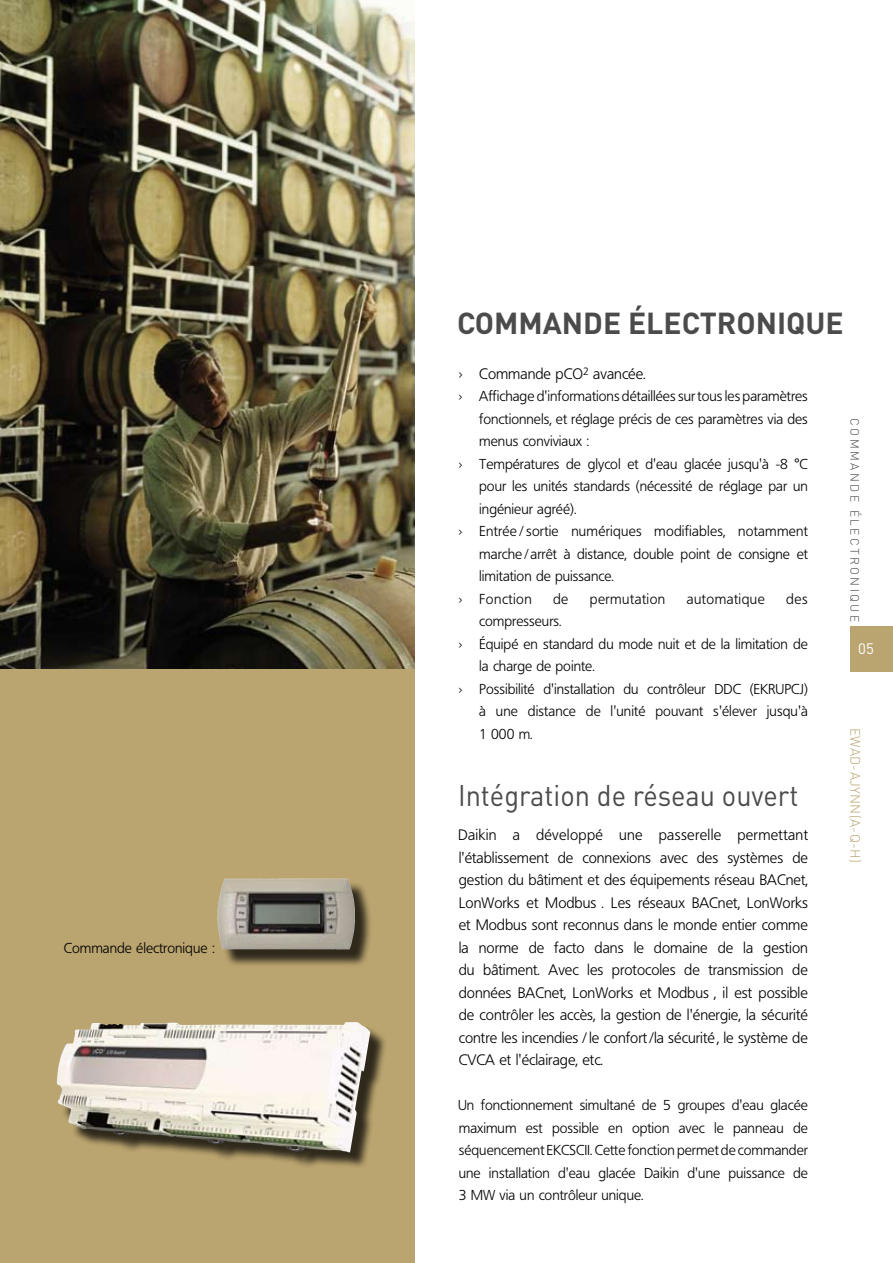
<style>
.page{position:relative;width:893px;height:1263px;background:#fff}
.page>*{position:absolute;margin:0;border:0;box-sizing:border-box;transform-origin:0 0}
.t1{font:700 30px "DIN";color:#4b4b4b}
.t2{font:29.55px "DIN";color:#4b4b4b;scale:.92 1}
.t3{font:300 15px/22.5px "Frutiger BSK45";color:#000;text-align:justify}
.t4{font:15px "DIN";color:#fff}
.t5{font:300 14.25px/22.5px "Frutiger BSK45";color:#000;text-align:justify}
.t6{font:300 14.25px "Frutiger BSK45";letter-spacing:.03em;color:#000}
.t7{font:300 13.5px "DIN";letter-spacing:.025em;color:#baa46f}
.t8{font:300 12px "DIN";letter-spacing:.2em;color:#4b4b4b}
.s1{font-family:"DIN"}
</style>
<div class="page">
<div style="left:850px;top:626px;width:43px;height:45px;background:#baa46f"></div>
<div style="left:0;top:669px;width:415px;height:594px;background:#baa46f"></div>
<img style="left:0;top:0;width:415px;height:669px">
<div style="left:60px;top:1025px;width:327px;height:144px;background:#000;opacity:.75"></div>
<img style="left:57px;top:1022px;width:297px;height:125px">
<div style="left:221px;top:882px;width:151px;height:85px;background:#000;opacity:.75"></div>
<img style="left:217px;top:878px;width:139px;height:71px">
<p class="t5" style="left:64px;top:937px;width:152px">Commande électronique :</p>
<h1 class="t1" style="left:457px;top:303px;width:388px">COMMANDE ÉLECTRONIQUE</h1>
<p class="t3" style="left:458px;top:363px;width:189px"><span class="s1">›</span> Commande pCO<sup>2</sup> avancée.</p>
<p class="t5" style="left:458px;top:385px;width:351px"><span class="s1">›</span> Affichage d'informations détaillées sur tous les paramètres</p>
<p class="t5" style="left:479px;top:408px;width:330px">fonctionnels, et réglage précis de ces paramètres via des</p>
<p class="t5" style="left:479px;top:430px;width:111px">menus conviviaux :</p>
<p class="t5" style="left:458px;top:453px;width:351px"><span class="s1">›</span> Températures de glycol et d'eau glacée jusqu'à -8 °C</p>
<p class="t5" style="left:479px;top:475px;width:330px">pour les unités standards (nécessité de réglage par un</p>
<p class="t5" style="left:479px;top:498px;width:99px">ingénieur agréé).</p>
<p class="t5" style="left:458px;top:520px;width:352px"><span class="s1">›</span> Entrée/sortie numériques modifiables, notamment</p>
<p class="t5" style="left:479px;top:543px;width:330px">marche/ arrêt à distance, double point de consigne et</p>
<p class="t5" style="left:479px;top:565px;width:136px">limitation de puissance.</p>
<p class="t6" style="left:458px;top:591px;width:75px"><span class="s1">›</span> Fonction</p>
<p class="t5" style="left:553px;top:588px;width:17px">de</p>
<p class="t6" style="left:590px;top:591px;width:77px">permutation</p>
<p class="t6" style="left:687px;top:591px;width:80px">automatique</p>
<p class="t5" style="left:786px;top:588px;width:23px">des</p>
<p class="t5" style="left:479px;top:610px;width:84px">compresseurs.</p>
<p class="t5" style="left:458px;top:633px;width:351px"><span class="s1">›</span> Équipé en standard du mode nuit et de la limitation de</p>
<p class="t5" style="left:479px;top:655px;width:117px">la charge de pointe.</p>
<p class="t5" style="left:458px;top:678px;width:351px"><span class="s1">›</span> Possibilité d'installation du contrôleur DDC (EKRUPCJ)</p>
<p class="t5" style="left:479px;top:700px;width:330px">à une distance de l'unité pouvant s'élever jusqu'à</p>
<p class="t5" style="left:479px;top:723px;width:55px">1 000 m.</p>
<h2 class="t2" style="left:458px;top:779px;width:371px">Intégration de réseau ouvert</h2>
<p class="t3" style="left:458px;top:824px;width:352px">Daikin a développé une passerelle permettant l'établissement de connexions avec des systèmes de gestion du bâtiment et des équipements réseau BACnet, LonWorks et Modbus . Les réseaux BACnet, LonWorks et Modbus sont reconnus dans le monde entier comme la norme de facto dans le domaine de la gestion du bâtiment. Avec les protocoles de transmission de données BACnet, LonWorks et Modbus , il est possible de contrôler les accès, la gestion de l'énergie, la sécurité contre les incendies /le confort/la sécurité , le système de CVCA et l'éclairage, etc.</p>
<p class="t5" style="left:458px;top:1094px;width:351px">Un fonctionnement simultané de 5 groupes d'eau glacée maximum est possible en option avec le panneau de séquencement EKCSCII. Cette fonction permet de commander une installation d'eau glacée Daikin d'une puissance de 3 MW via un contrôleur unique.</p>
<p class="t8" style="left:863px;top:418px;width:205px;rotate:90deg">CO MMAN DE ÉLECTRONI QUE</p>
<p class="t4" style="left:858px;top:640px;width:17px">05</p>
<p class="t7" style="left:864px;top:728px;width:136px;rotate:90deg">EWAD-AJYNN (A-Q-H)</p>
</div>
